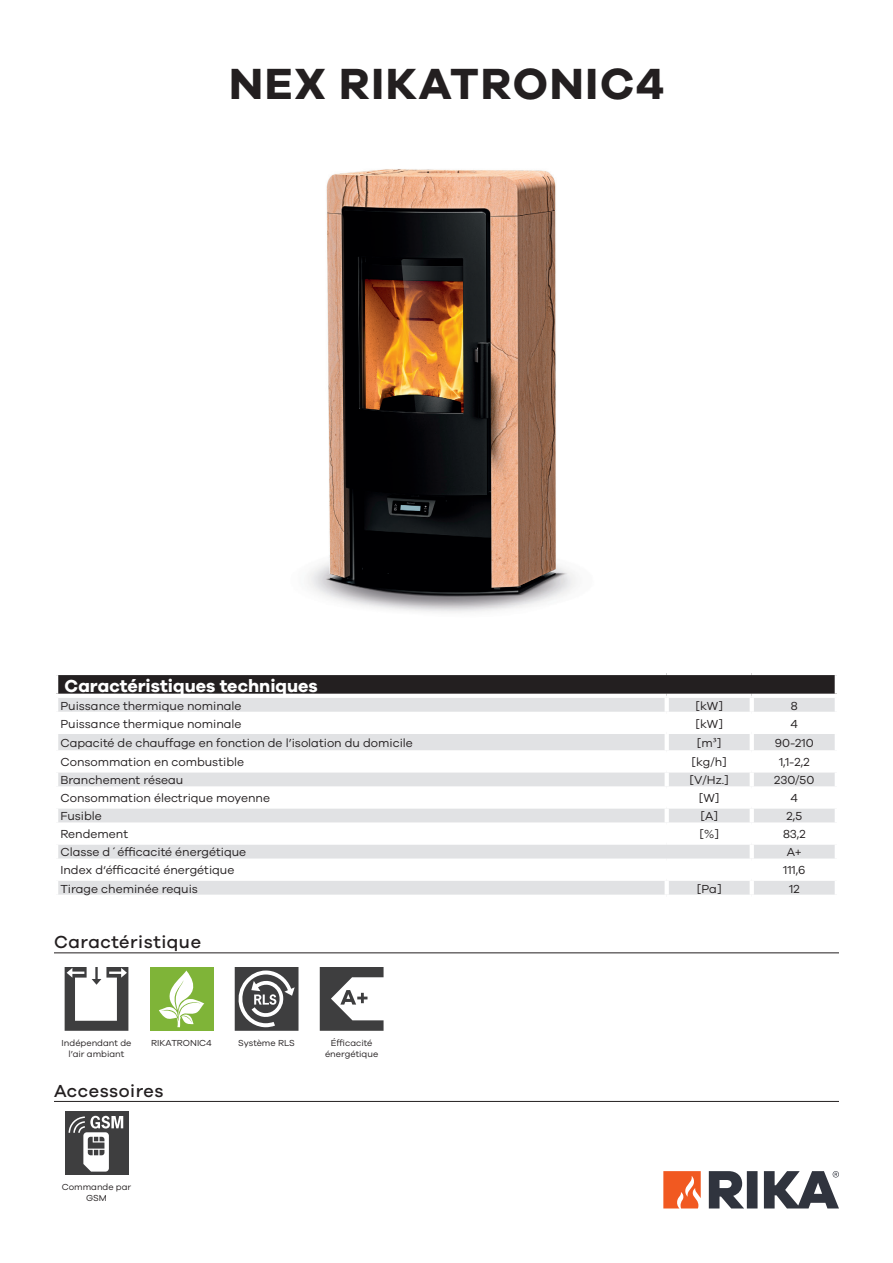
<style>
.page{position:relative;width:893px;height:1263px;background:#fff}
.page>*{position:absolute;margin:0;border:0;box-sizing:border-box;transform-origin:0 0}
.CH_-_CoverHeader{font:700 45px "Galano Grotesque";letter-spacing:.04em;color:#231f20}
.Standard_Header_left{font:700 18px "Galano Grotesque";color:#fff}
.H2_-_SubHeader_Fixed{font:500 18px "Galano Grotesque";letter-spacing:.03em;color:#231f20}
.H2_-_SubHeader{font:500 18px "Galano Grotesque";letter-spacing:.03em;color:#231f20}
.Standard_BodyText{font:12px "Galano Grotesque";color:#231f20}
.Standard_BodyText-2{font:9px/10.8px "Galano Grotesque";color:#231f20;text-align:center}
.s1{font-family:"Minion Pro"}
</style>
<div class="page">
<img style="left:308px;top:169px;width:268px;height:444px">
<hr style="left:54px;top:952px;width:785px;height:1px;background:#231f20">
<hr style="left:54px;top:1101px;width:785px;height:1px;background:#231f20">
<svg style="left:65px;top:967px;width:63px;height:64px"></svg>
<div style="left:150px;top:967px;width:63px;height:64px;background:#7fb438"></div>
<svg style="left:159px;top:970px;width:45px;height:57px"></svg>
<svg style="left:235px;top:967px;width:63px;height:64px"></svg>
<svg style="left:320px;top:967px;width:64px;height:64px"></svg>
<div style="left:65px;top:1111px;width:63px;height:64px;background:#3e3e3f"></div>
<svg style="left:69px;top:1116px;width:54px;height:55px"></svg>
<svg style="left:663px;top:1171px;width:38px;height:37px"></svg>
<svg style="left:709px;top:1171px;width:130px;height:37px"></svg>
<div style="left:56px;top:673px;width:781px;height:23px;background:#231f20"></div>
<div style="left:58px;top:698px;width:777px;height:197px;background:#e1e2e4"></div>
<svg style="left:58px;top:716px;width:777px;height:160px"></svg>
<hr style="left:54px;top:671px;width:613px;height:4px;background:#fff">
<hr style="left:54px;top:675px;width:4px;height:19px;background:#fff">
<hr style="left:667px;top:671px;width:85px;height:4px;background:#fff">
<hr style="left:752px;top:671px;width:87px;height:4px;background:#fff">
<hr style="left:835px;top:675px;width:4px;height:19px;background:#fff">
<hr style="left:54px;top:694px;width:613px;height:4px;background:#fff">
<hr style="left:667px;top:694px;width:85px;height:4px;background:#fff">
<hr style="left:665px;top:698px;width:4px;height:14px;background:#fff">
<hr style="left:752px;top:694px;width:87px;height:4px;background:#fff">
<hr style="left:750px;top:698px;width:4px;height:14px;background:#fff">
<hr style="left:54px;top:712px;width:613px;height:4px;background:#fff">
<hr style="left:667px;top:712px;width:85px;height:4px;background:#fff">
<hr style="left:665px;top:716px;width:4px;height:14px;background:#fff">
<hr style="left:752px;top:712px;width:87px;height:4px;background:#fff">
<hr style="left:750px;top:716px;width:4px;height:14px;background:#fff">
<hr style="left:54px;top:730px;width:613px;height:4px;background:#fff">
<hr style="left:667px;top:730px;width:85px;height:4px;background:#fff">
<hr style="left:665px;top:734px;width:4px;height:16px;background:#fff">
<hr style="left:752px;top:730px;width:87px;height:4px;background:#fff">
<hr style="left:750px;top:734px;width:4px;height:16px;background:#fff">
<hr style="left:54px;top:750px;width:613px;height:4px;background:#fff">
<hr style="left:667px;top:750px;width:85px;height:4px;background:#fff">
<hr style="left:665px;top:754px;width:4px;height:14px;background:#fff">
<hr style="left:752px;top:750px;width:87px;height:4px;background:#fff">
<hr style="left:750px;top:754px;width:4px;height:14px;background:#fff">
<hr style="left:54px;top:768px;width:613px;height:4px;background:#fff">
<hr style="left:667px;top:768px;width:85px;height:4px;background:#fff">
<hr style="left:665px;top:772px;width:4px;height:14px;background:#fff">
<hr style="left:752px;top:768px;width:87px;height:4px;background:#fff">
<hr style="left:750px;top:772px;width:4px;height:14px;background:#fff">
<div style="left:54px;top:786px;width:613px;height:5px;background:#fff"></div>
<div style="left:667px;top:786px;width:85px;height:5px;background:#fff"></div>
<hr style="left:665px;top:791px;width:4px;height:13px;background:#fff">
<div style="left:752px;top:786px;width:87px;height:5px;background:#fff"></div>
<hr style="left:750px;top:791px;width:4px;height:13px;background:#fff">
<div style="left:54px;top:804px;width:613px;height:5px;background:#fff"></div>
<div style="left:667px;top:804px;width:85px;height:5px;background:#fff"></div>
<hr style="left:665px;top:809px;width:4px;height:13px;background:#fff">
<div style="left:752px;top:804px;width:87px;height:5px;background:#fff"></div>
<hr style="left:750px;top:809px;width:4px;height:13px;background:#fff">
<div style="left:54px;top:822px;width:613px;height:5px;background:#fff"></div>
<div style="left:667px;top:822px;width:85px;height:5px;background:#fff"></div>
<hr style="left:665px;top:827px;width:4px;height:13px;background:#fff">
<div style="left:752px;top:822px;width:87px;height:5px;background:#fff"></div>
<hr style="left:750px;top:827px;width:4px;height:13px;background:#fff">
<div style="left:54px;top:840px;width:613px;height:5px;background:#fff"></div>
<div style="left:667px;top:840px;width:85px;height:5px;background:#fff"></div>
<div style="left:752px;top:840px;width:87px;height:5px;background:#fff"></div>
<hr style="left:750px;top:845px;width:4px;height:13px;background:#fff">
<div style="left:54px;top:858px;width:613px;height:5px;background:#fff"></div>
<div style="left:667px;top:858px;width:85px;height:5px;background:#fff"></div>
<div style="left:752px;top:858px;width:87px;height:5px;background:#fff"></div>
<hr style="left:750px;top:863px;width:4px;height:13px;background:#fff">
<div style="left:54px;top:876px;width:613px;height:5px;background:#fff"></div>
<div style="left:667px;top:876px;width:85px;height:5px;background:#fff"></div>
<hr style="left:665px;top:881px;width:4px;height:14px;background:#fff">
<div style="left:752px;top:876px;width:87px;height:5px;background:#fff"></div>
<hr style="left:750px;top:881px;width:4px;height:14px;background:#fff">
<p class="CH_-_CoverHeader" style="left:229px;top:56px;width:437px">NEX RIKATRONIC4</p>
<p class="Standard_Header_left" style="left:65px;top:674px;width:255px">Caractéristiques techniques</p>
<p class="Standard_BodyText" style="left:60px;top:698px;width:183px">Puissance thermique nominale</p>
<p class="Standard_BodyText" style="left:695px;top:698px;width:29px">[kW]</p>
<p class="Standard_BodyText" style="left:791px;top:698px;width:8px">8</p>
<p class="Standard_BodyText" style="left:60px;top:716px;width:183px">Puissance thermique nominale</p>
<p class="Standard_BodyText" style="left:695px;top:716px;width:29px">[kW]</p>
<p class="Standard_BodyText" style="left:791px;top:716px;width:9px">4</p>
<p class="Standard_BodyText" style="left:60px;top:736px;width:354px">Capacité de chauffage en fonction de l’isolation du domicile</p>
<p class="Standard_BodyText" style="left:697px;top:736px;width:26px">[m<span class="s1">³</span>]</p>
<p class="Standard_BodyText" style="left:775px;top:736px;width:40px">90-210</p>
<p class="Standard_BodyText" style="left:60px;top:755px;width:185px">Consommation en combustible</p>
<p class="Standard_BodyText" style="left:691px;top:755px;width:37px">[kg/h]</p>
<p class="Standard_BodyText" style="left:779px;top:755px;width:32px">1,1-2,2</p>
<p class="Standard_BodyText" style="left:60px;top:773px;width:125px">Branchement réseau</p>
<p class="Standard_BodyText" style="left:689px;top:773px;width:41px">[V/Hz.]</p>
<p class="Standard_BodyText" style="left:774px;top:773px;width:42px">230/50</p>
<p class="Standard_BodyText" style="left:60px;top:791px;width:211px">Consommation électrique moyenne</p>
<p class="Standard_BodyText" style="left:699px;top:791px;width:22px">[W]</p>
<p class="Standard_BodyText" style="left:791px;top:791px;width:9px">4</p>
<p class="Standard_BodyText" style="left:60px;top:809px;width:43px">Fusible</p>
<p class="Standard_BodyText" style="left:700px;top:809px;width:19px">[A]</p>
<p class="Standard_BodyText" style="left:786px;top:809px;width:17px">2,5</p>
<p class="Standard_BodyText" style="left:60px;top:827px;width:69px">Rendement</p>
<p class="Standard_BodyText" style="left:699px;top:827px;width:21px">[%]</p>
<p class="Standard_BodyText" style="left:783px;top:827px;width:24px">83,2</p>
<p class="Standard_BodyText" style="left:60px;top:845px;width:187px">Classe d´éfficacité énergétique</p>
<p class="Standard_BodyText" style="left:787px;top:845px;width:17px">A+</p>
<p class="Standard_BodyText" style="left:60px;top:863px;width:176px">Index d‘éfficacité énergétique</p>
<p class="Standard_BodyText" style="left:783px;top:863px;width:24px">111,6</p>
<p class="Standard_BodyText" style="left:60px;top:881px;width:139px">Tirage cheminée requis</p>
<p class="Standard_BodyText" style="left:697px;top:881px;width:26px">[Pa]</p>
<p class="Standard_BodyText" style="left:789px;top:881px;width:12px">12</p>
<p class="H2_-_SubHeader_Fixed" style="left:54px;top:931px;width:149px">Caractéristique</p>
<p class="Standard_BodyText-2" style="left:62px;top:1037px;width:71px">Indépendant de l’air ambiant</p>
<p class="Standard_BodyText-2" style="left:151px;top:1037px;width:62px">RIKATRONIC4</p>
<p class="Standard_BodyText-2" style="left:238px;top:1037px;width:58px">Système RLS</p>
<p class="Standard_BodyText-2" style="left:325px;top:1037px;width:55px">Éfficacité énergétique</p>
<p class="H2_-_SubHeader" style="left:54px;top:1080px;width:111px">Accessoires</p>
<p class="Standard_BodyText-2" style="left:62px;top:1181px;width:71px">Commande par<br>GSM</p>
</div>
